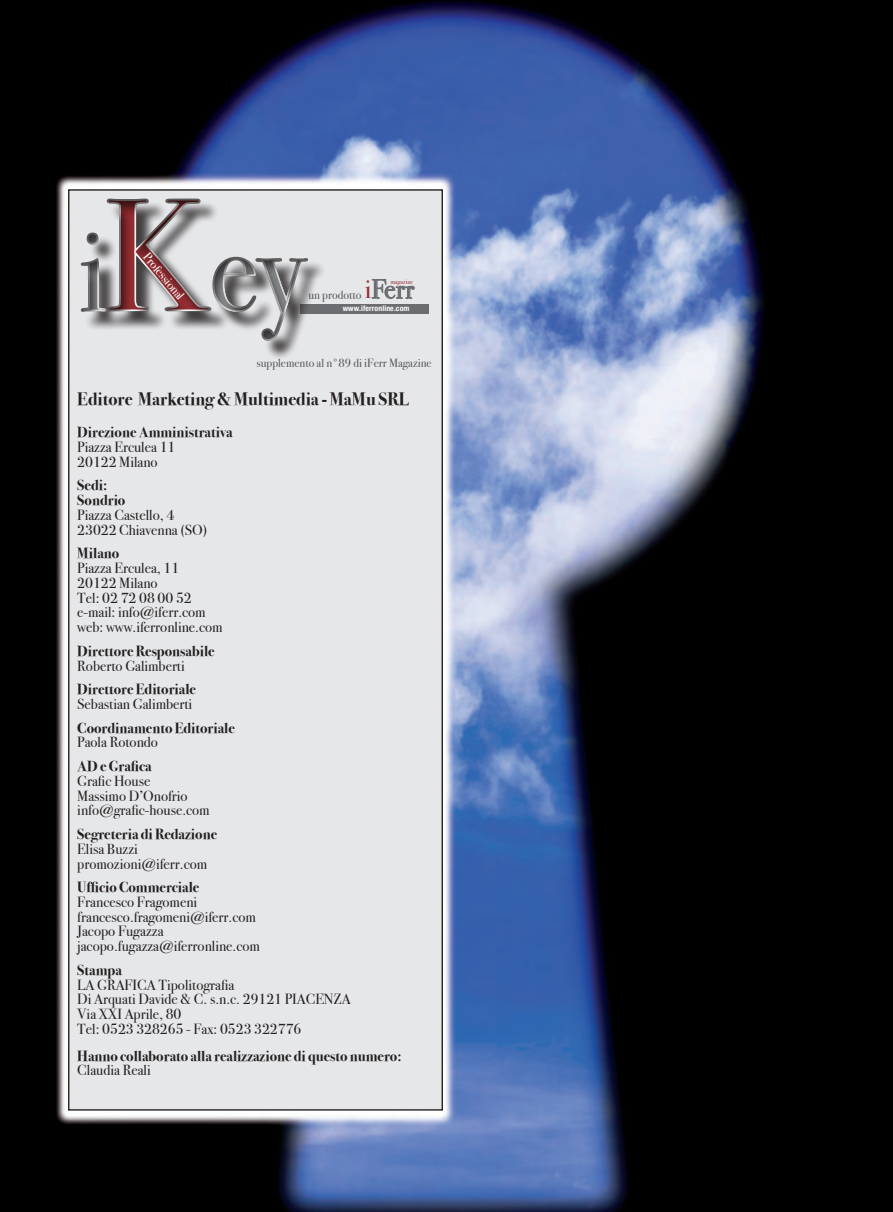
<style>
.page{position:relative;width:893px;height:1212px;background:#fff}
.page>*{position:absolute;margin:0;border:0;box-sizing:border-box;transform-origin:0 0}
.t1{font:26.85px "Bodoni Svty Two ITCTT";color:#6c6d70}
.t2{font:700 18px "Bodoni Svty Two ITCTT";color:#231f20}
.t3{font:14.7px/14.7px "Bodoni Svty Two ITCTT";color:#231f20}
.t4{font:700 14.7px "Bodoni Svty Two ITCTT";color:#231f20}
.t5{font:12.6px "Bodoni Svty Two ITCTT";color:#fff}
.t6{font:11.85px "Bodoni Svty Two ITCTT";color:#57585a}
.t7{font:700 condensed 7.8px "Helvetica Neue LT Std";letter-spacing:.015em;color:#fff}
.t8{font:6.45px "Bodoni Svty Two ITCTT";color:#962e33}
.s1{font-size:26.25px;color:#962e33}
</style>
<div class="page">
<img style="left:0;top:0;width:893px;height:1212px">
<div style="left:69px;top:190px;width:373px;height:920px;background:#e6e7e9"></div>
<div style="left:301px;top:304px;width:128px;height:9px;background:#6c6d70"></div>
<div style="left:86px;top:202px;width:241px;height:159px;background:#e6e7e9"></div>
<div style="left:215px;top:260px;width:111px;height:99px;background:#231f20;opacity:.75"></div>
<svg style="left:80px;top:198px;width:159px;height:131px"></svg>
<div style="left:212px;top:257px;width:99px;height:87px;background:#231f20;opacity:.75"></div>
<svg style="left:371px;top:279px;width:44px;height:20px"></svg>
<p class="t5" style="left:154px;top:248px;width:58px;rotate:50deg">Professional</p>
<p class="t8" style="left:390px;top:276px;width:24px">magazine</p>
<p class="t1" style="left:365px;top:267px;width:51px"><span class="s1">i</span>Ferr</p>
<p class="t6" style="left:308px;top:286px;width:55px">un prodotto</p>
<p class="t7" style="left:343px;top:303px;width:68px">www.iferronline.com</p>
<p class="t6" style="left:256px;top:354px;width:177px">supplemento al n°89 di iFerr Magazine</p>
<p class="t2" style="left:77px;top:384px;width:333px">Editore Marketing &amp; Multimedia - MaMu SRL</p>
<p class="t4" style="left:77px;top:420px;width:157px">Direzione Amministrativa</p>
<p class="t3" style="left:77px;top:438px;width:100px">Piazza Erculea 11</p>
<p class="t3" style="left:77px;top:453px;width:82px">20122 Milano</p>
<p class="t4" style="left:77px;top:473px;width:31px">Sedi:</p>
<p class="t4" style="left:77px;top:488px;width:50px">Sondrio</p>
<p class="t3" style="left:77px;top:506px;width:98px">Piazza Castello, 4</p>
<p class="t3" style="left:77px;top:521px;width:132px">23022 Chiavenna (SO)</p>
<p class="t4" style="left:77px;top:541px;width:44px">Milano</p>
<p class="t3" style="left:77px;top:559px;width:103px">Piazza Erculea, 11</p>
<p class="t3" style="left:77px;top:574px;width:82px">20122 Milano</p>
<p class="t3" style="left:77px;top:589px;width:116px">Tel: 02 72 08 00 52</p>
<p class="t3" style="left:77px;top:603px;width:130px">e-mail: info@iferr.com</p>
<p class="t3" style="left:77px;top:618px;width:147px">web: www.iferronline.com</p>
<p class="t4" style="left:77px;top:639px;width:139px">Direttore Responsabile</p>
<p class="t3" style="left:77px;top:657px;width:109px">Roberto Galimberti</p>
<p class="t4" style="left:77px;top:677px;width:120px">Direttore Editoriale</p>
<p class="t3" style="left:77px;top:695px;width:117px">Sebastian Galimberti</p>
<p class="t4" style="left:77px;top:716px;width:159px">Coordinamento Editoriale</p>
<p class="t3" style="left:77px;top:733px;width:82px">Paola Rotondo</p>
<p class="t4" style="left:77px;top:754px;width:76px">AD e Grafica</p>
<p class="t3" style="left:77px;top:772px;width:75px">Grafic House</p>
<p class="t3" style="left:77px;top:787px;width:112px">Massimo D’Onofrio</p>
<p class="t3" style="left:77px;top:801px;width:134px">info@grafic-house.com</p>
<p class="t4" style="left:77px;top:822px;width:141px">Segreteria di Redazione</p>
<p class="t3" style="left:77px;top:840px;width:62px">Elisa Buzzi</p>
<p class="t3" style="left:77px;top:855px;width:131px">promozioni@iferr.com</p>
<p class="t4" style="left:77px;top:875px;width:124px">Ufficio Commerciale</p>
<p class="t3" style="left:77px;top:893px;width:121px">Francesco Fragomeni</p>
<p class="t3" style="left:77px;top:908px;width:180px">francesco.fragomeni@iferr.com</p>
<p class="t3" style="left:77px;top:923px;width:88px">Jacopo Fugazza</p>
<p class="t3" style="left:77px;top:937px;width:184px">jacopo.fugazza@iferronline.com</p>
<p class="t4" style="left:77px;top:958px;width:46px">Stampa</p>
<p class="t3" style="left:77px;top:976px;width:159px">LA GRAFICA Tipolitografia</p>
<p class="t3" style="left:77px;top:990px;width:275px">Di Arquati Davide &amp; C. s.n.c. 29121 PIACENZA<br>Via XXI Aprile, 80</p>
<p class="t3" style="left:77px;top:1020px;width:226px">Tel: 0523 328265 - Fax: 0523 322776</p>
<p class="t4" style="left:77px;top:1043px;width:326px">Hanno collaborato alla realizzazione di questo numero:</p>
<p class="t3" style="left:77px;top:1061px;width:75px">Claudia Reali</p>
</div>
